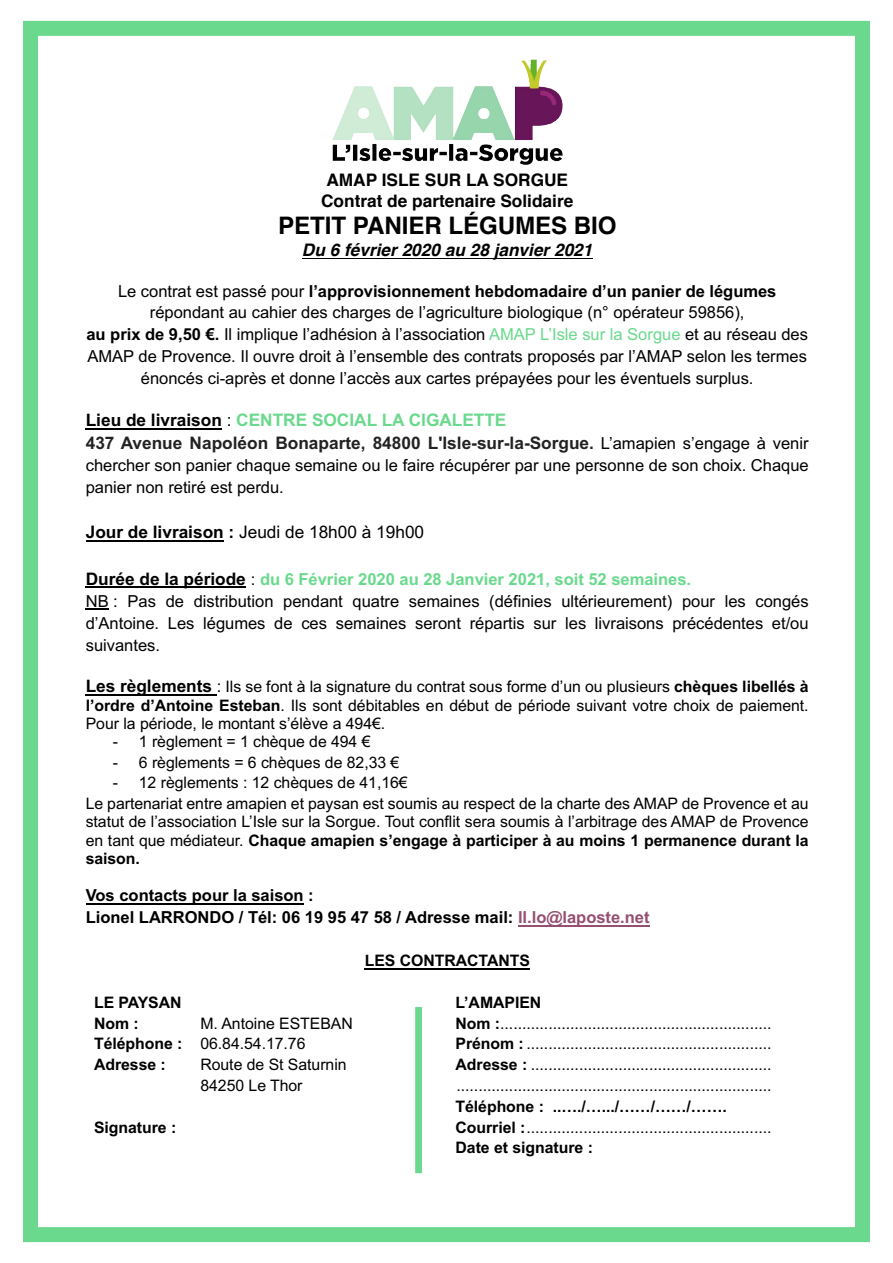
<style>
.page{position:relative;width:893px;height:1263px;background:#fff}
.page>*{position:absolute;margin:0;border:0;box-sizing:border-box;transform-origin:0 0}
.t1{font:700 24.15px "Helvetica";letter-spacing:-.005em;color:#000}
.t2{font:700 17.25px/22.6px "Arial";color:#222}
.t3{font:700 17.25px/20.9px "Helvetica";color:#000;text-align:center}
.t4{font:17.25px "Arial";color:#000}
.t5{font:italic 700 17.25px "Helvetica";color:#000}
.t6{font:16.5px/21.8px "Arial";color:#000}
.t7{font:700 16.5px/21.6px "Arial";color:#000}
.t8{font:15.9px/20.9px "Arial";letter-spacing:-.005em;color:#000}
.t9{font:700 15.9px/20.9px "Arial";letter-spacing:-.005em;color:#000}
.s1{font-weight:700}
.s2{color:#6ad98d}
.s3{color:#000}
.s4{font-weight:400;color:#000}
.s5{font-weight:400;font-size:16.5px;color:#000}
.s6{font-weight:700;font-size:17.25px}
.s7{font-weight:700;color:#6ad98d}
.s8{font-size:16.5px}
.s9{color:#954f72}
</style>
<div class="page">
<div style="left:23px;top:21px;width:847px;height:1221px;border:15px solid #6ad98d"></div>
<hr style="left:302px;top:258px;width:291px;height:1px;background:#000">
<hr style="left:86px;top:428px;width:136px;height:2px;background:#000">
<hr style="left:86px;top:540px;width:138px;height:2px;background:#000">
<hr style="left:86px;top:586px;width:160px;height:2px;background:#000">
<svg style="left:86px;top:609px;width:23px;height:1px"></svg>
<hr style="left:86px;top:694px;width:131px;height:2px;background:#000">
<hr style="left:86px;top:903px;width:218px;height:2px;background:#000">
<hr style="left:518px;top:925px;width:132px;height:2px;background:#954f72">
<hr style="left:365px;top:968px;width:165px;height:1px;background:#000">
<img style="left:332px;top:59px;width:231px;height:106px">
<div style="left:415px;top:1007px;width:7px;height:166px;background:#6ad98d"></div>
<p class="t3" style="left:321px;top:170px;width:254px">AMAP ISLE SUR LA SORGUE<br>Contrat de partenaire Solidaire</p>
<h1 class="t1" style="left:278px;top:206px;width:340px">PETIT PANIER LÉGUMES BIO</h1>
<p class="t5" style="left:302px;top:236px;width:292px">Du 6 février 2020 au 28 janvier 2021</p>
<p class="t6" style="left:86px;top:280px;width:723px;text-align:center">Le contrat est passé pour <span class="s1">l’approvisionnement hebdomadaire d’un panier de légumes </span>répondant au cahier des charges de l’agriculture biologique (n° opérateur 59856),<br><span class="s1">au prix de 9,50 €.</span> Il implique l’adhésion à l’association <span class="s2">AMAP L’Isle sur la Sorgue</span> et au réseau des AMAP de Provence. Il ouvre droit à l’ensemble des contrats proposés par l’AMAP selon les termes énoncés ci-après et donne l’accès aux cartes prépayées pour les éventuels surplus.</p>
<p class="t2" style="left:86px;top:409px;width:724px"><span class="s3">Lieu de livraison</span> <span class="s4">:</span> <span class="s2">CENTRE SOCIAL LA CIGALETTE<br></span>437 Avenue Napoléon Bonaparte, 84800 L'Isle-sur-la-Sorgue. <span class="s5">L’amapien s’engage à venir</span></p>
<p class="t6" style="left:86px;top:454px;width:724px">chercher son panier chaque semaine ou le faire récupérer par une personne de son choix. Chaque panier non retiré est perdu.</p>
<p class="t4" style="left:86px;top:520px;width:340px"><span class="s1">Jour de livraison :</span> Jeudi de 18h00 à 19h00</p>
<p class="t6" style="left:86px;top:568px;width:724px"><span class="s6">Durée de la période</span> : <span class="s7">du 6 Février 2020 au 28 Janvier 2021, soit 52 semaines.<br></span>NB : Pas de distribution pendant quatre semaines (définies ultérieurement) pour les congés d’Antoine. Les légumes de ces semaines seront répartis sur les livraisons précédentes et/ou suivantes.</p>
<p class="t8" style="left:86px;top:677px;width:724px;line-height:18.1px;text-align:justify"><span class="s6">Les règlements</span> <span class="s8">:</span> Ils se font à la signature du contrat sous forme d’un ou plusieurs <span class="s1">chèques libellés à l’ordre d’Antoine Esteban</span>. Ils sont débitables en début de période suivant votre choix de paiement.<br>Pour la période, le montant s’élève a 494€.</p>
<p class="t8" style="left:113px;top:730px;width:259px">- 1 règlement = 1 chèque de 494 €</p>
<p class="t8" style="left:113px;top:751px;width:288px">- 6 règlements = 6 chèques de 82,33 €</p>
<p class="t8" style="left:86px;top:772px;width:724px;text-indent:27px">- 12 règlements : 12 chèques de 41,16€<br>Le partenariat entre amapien et paysan est soumis au respect de la charte des AMAP de Provence et au</p>
<p class="t8" style="left:86px;top:812px;width:724px;line-height:18.1px;text-align:justify">statut de l’association L’Isle sur la Sorgue. Tout conflit sera soumis à l’arbitrage des AMAP de Provence en tant que médiateur. <span class="s1">Chaque amapien s’engage à participer à au moins 1 permanence durant la saison.</span></p>
<p class="t7" style="left:86px;top:885px;width:565px">Vos contacts pour la saison :<br>Lionel LARRONDO / Tél: 06 19 95 47 58 / Adresse mail: <span class="s9">ll.lo@laposte.net</span></p>
<p class="t9" style="left:365px;top:950px;width:167px">LES CONTRACTANTS</p>
<p class="t9" style="left:94px;top:992px;width:89px">LE PAYSAN<br>Nom :</p>
<p class="t8" style="left:455px;top:991px;width:318px"><span class="s1">L’AMAPIEN<br>Nom :</span>..............................................................<br><span class="s1">Prénom :</span> ........................................................<br><span class="s1">Adresse :</span> ....................................................... ........................................................................</p>
<p class="t8" style="left:455px;top:1096px;width:318px"><span class="s1">Téléphone : ..…./….../……/……/…….<br>Courriel :</span>........................................................<br><span class="s1">Date et signature :</span></p>
<p class="t8" style="left:94px;top:1012px;width:260px;text-indent:106px">M. Antoine ESTEBAN<br><span class="s1">Téléphone :</span> 06.84.54.17.76<br><span class="s1">Adresse :</span></p>
<p class="t8" style="left:200px;top:1054px;width:148px">Route de St Saturnin<br>84250 Le Thor</p>
<p class="t9" style="left:94px;top:1117px;width:84px">Signature :</p>
</div>
